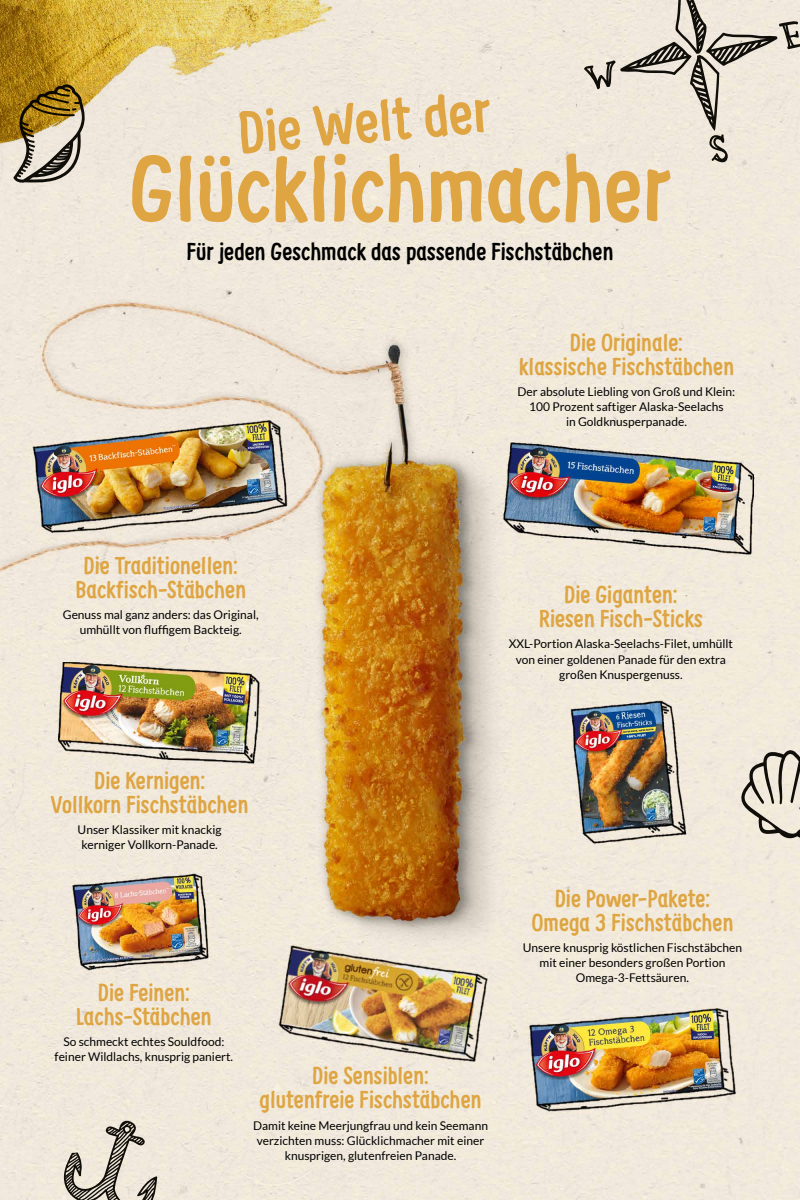
<style>
.page{position:relative;width:800px;height:1200px;background:#fff}
.page>*{position:absolute;margin:0;border:0;box-sizing:border-box;transform-origin:0 0}
.t1{font:700 92px "Supernettcn";color:#dea542}
.t2{font:700 58px "Supernettcn";color:#dea542}
.t3{font:700 24px/24px "Supernettcn";color:#dea542;text-align:center}
.t4{font:700 24px "Supernettcn";color:#000}
.t5{font:12px/15.2px "Lato";color:#000;text-align:center}
</style>
<div class="page">
<img style="left:0;top:0;width:800px;height:1200px">
<img style="left:0;top:0;width:376px;height:169px">
<svg style="left:565px;top:0;width:235px;height:190px;background:#ded6cb"></svg>
<svg style="left:105px;top:186px;width:6px;height:35px"></svg>
<svg style="left:13px;top:82px;width:73px;height:102px;background:#a39063"></svg>
<svg style="left:0;top:34px;width:111px;height:3px"></svg>
<svg style="left:672px;top:708px;width:60px;height:23px"></svg>
<svg style="left:741px;top:749px;width:59px;height:93px;background:#c3bdb0"></svg>
<svg style="left:0;top:1148px;width:17px;height:26px"></svg>
<svg style="left:0;top:1105px;width:28px;height:24px"></svg>
<svg style="left:64px;top:1120px;width:93px;height:80px;background:#c0b9ad"></svg>
<h2 class="t2" style="left:235px;top:95px;width:255px;rotate:-5deg">Die Welt der</h2>
<h1 class="t1" style="left:129px;top:128px;width:543px">Glücklichmacher</h1>
<h3 class="t4" style="left:187px;top:236px;width:428px">Für jeden Geschmack das passende Fischstäbchen</h3>
<h3 class="t3" style="left:519px;top:330px;width:217px">Die Originale:<br>klassische Fischstäbchen</h3>
<p class="t5" style="left:518px;top:384px;width:219px">Der absolute Liebling von Groß und Klein:<br>100 Prozent saftiger Alaska-Seelachs<br>in Goldknusperpanade.</p>
<h3 class="t3" style="left:75px;top:553px;width:172px">Die Traditionellen:<br>Backfisch-Stäbchen</h3>
<p class="t5" style="left:63px;top:607px;width:197px">Genuss mal ganz anders: das Original, umhüllt von fluffigem Backteig.</p>
<h3 class="t3" style="left:539px;top:582px;width:166px">Die Giganten:<br>Riesen Fisch-Sticks</h3>
<p class="t5" style="left:509px;top:636px;width:226px">XXL-Portion Alaska-Seelachs-Filet, umhüllt von einer goldenen Panade für den extra großen Knuspergenuss.</p>
<h3 class="t3" style="left:51px;top:768px;width:199px">Die Kernigen:<br>Vollkorn Fischstäbchen</h3>
<p class="t5" style="left:78px;top:822px;width:146px">Unser Klassiker mit knackig kerniger Vollkorn-Panade.</p>
<h3 class="t3" style="left:76px;top:980px;width:137px">Die Feinen:<br>Lachs-Stäbchen</h3>
<p class="t5" style="left:55px;top:1034px;width:180px">So schmeckt echtes Souldfood: feiner Wildlachs, knusprig paniert.</p>
<h3 class="t3" style="left:260px;top:1063px;width:223px">Die Sensiblen:<br>glutenfreie Fischstäbchen</h3>
<p class="t5" style="left:253px;top:1117px;width:236px">Damit keine Meerjungfrau und kein Seemann verzichten muss: Glücklichmacher mit einer knusprigen, glutenfreien Panade.</p>
<h3 class="t3" style="left:531px;top:886px;width:204px">Die Power-Pakete:<br>Omega 3 Fischstäbchen</h3>
<p class="t5" style="left:523px;top:940px;width:221px">Unsere knusprig köstlichen Fischstäbchen mit einer besonders großen Portion<br>Omega-3-Fettsäuren.</p>
</div>
